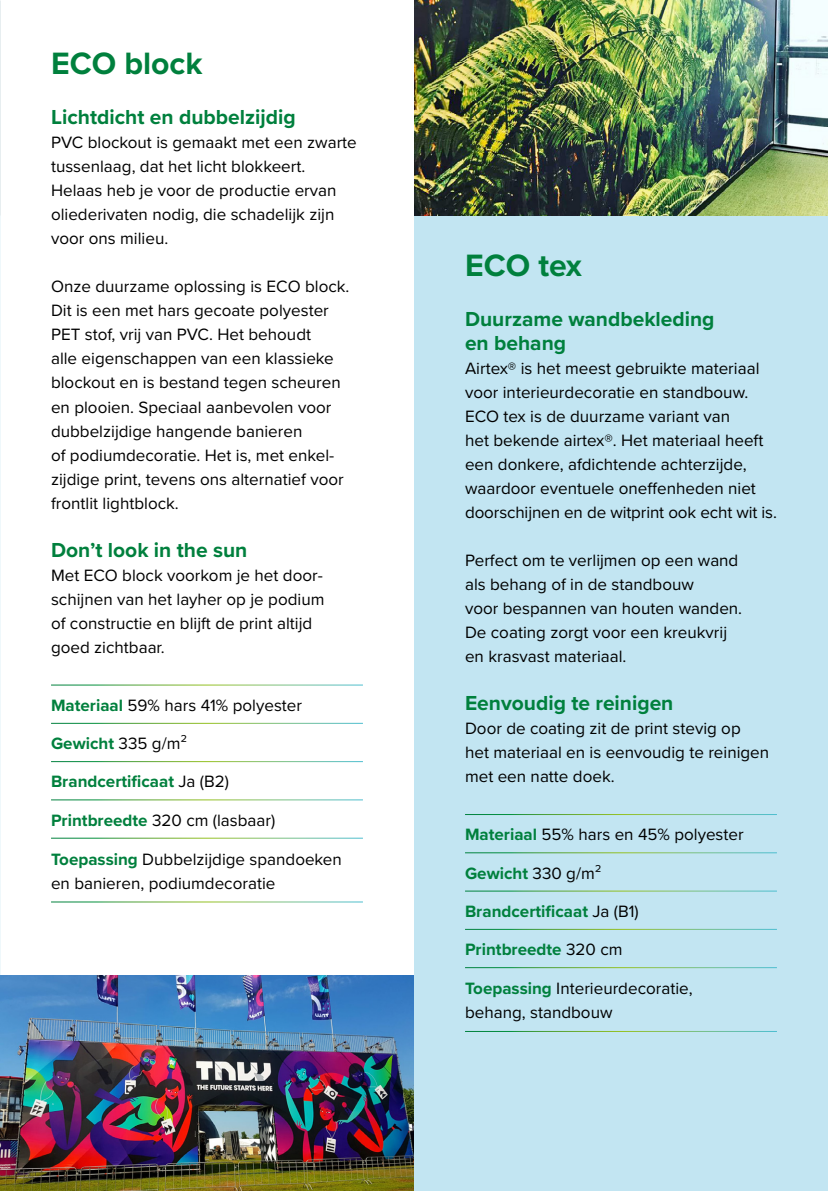
<style>
.page{position:relative;width:828px;height:1191px;background:#fff}
.page>*{position:absolute;margin:0;border:0;box-sizing:border-box;transform-origin:0 0}
.t1{font:700 32px "Proxima Nova";color:#00803d}
.t2{font:700 21px/24px "Proxima Nova";color:#00803d}
.t3{font:17px/24px "Proxima Nova";color:#000}
.t4{font:700 17px "Proxima Nova";color:#00803d}
.s1{font-weight:700;color:#00803d}
.s2{font-weight:400;color:#000}
</style>
<div class="page">
<div style="left:414px;top:0;width:414px;height:1191px;background:#c2e5f2"></div>
<img style="left:0;top:975px;width:414px;height:216px">
<img style="left:0;top:0;width:1px;height:215px">
<img style="left:414px;top:0;width:414px;height:215px">
<hr style="left:465px;top:814px;width:312px;height:1px;background:#fff">
<hr style="left:465px;top:852px;width:312px;height:1px;background:#fff">
<hr style="left:465px;top:890px;width:312px;height:1px;background:#fff">
<hr style="left:465px;top:929px;width:312px;height:1px;background:#fff">
<hr style="left:465px;top:967px;width:312px;height:1px;background:#fff">
<hr style="left:465px;top:1031px;width:312px;height:1px;background:#fff">
<hr style="left:827px;top:975px;width:1px;height:216px;background:#d0d0d0">
<h1 class="t1" style="left:51px;top:40px;width:153px">ECO block</h1>
<p class="t2" style="left:51px;top:105px;width:246px">Lichtdicht en dubbelzijdig</p>
<p class="t3" style="left:51px;top:130px;width:307px">PVC blockout is gemaakt met een zwarte tussenlaag, dat het licht blokkeert.<br>Helaas heb je voor de productie ervan oliederivaten nodig, die schadelijk zijn voor ons milieu.</p>
<p class="t3" style="left:51px;top:274px;width:300px">Onze duurzame oplossing is ECO block.<br>Dit is een met hars gecoate polyester PET stof, vrij van PVC. Het behoudt<br>alle eigenschappen van een klassieke blockout en is bestand tegen scheuren en plooien. Speciaal aanbevolen voor dubbelzijdige hangende banieren<br>of podiumdecoratie. Het is, met enkel&shy;zijdige print, tevens ons alternatief voor frontlit lightblock.</p>
<p class="t2" style="left:51px;top:537px;width:198px">Don’t look in the sun</p>
<p class="t3" style="left:51px;top:562px;width:275px">Met ECO block voorkom je het door&shy;schijnen van het layher op je podium of constructie en blijft de print altijd goed zichtbaar.</p>
<p class="t3" style="left:51px;top:692px;width:252px"><span class="s1">Materiaal</span> 59% hars 41% polyester</p>
<p class="t4" style="left:51px;top:731px;width:137px">Gewicht <span class="s2">335 g/m²</span></p>
<p class="t4" style="left:51px;top:769px;width:179px">Brandcertificaat <span class="s2">Ja (B2)</span></p>
<p class="t3" style="left:51px;top:807px;width:226px"><span class="s1">Printbreedte</span> 320 cm (lasbaar)</p>
<p class="t3" style="left:51px;top:846px;width:292px"><span class="s1">Toepassing</span> Dubbelzijdige spandoeken en banieren, podiumdecoratie</p>
<h1 class="t1" style="left:465px;top:241px;width:118px">ECO tex</h1>
<p class="t2" style="left:465px;top:306px;width:251px">Duurzame wandbekleding en behang</p>
<p class="t3" style="left:465px;top:355px;width:313px">Airtex® is het meest gebruikte materiaal voor interieurdecoratie en standbouw.<br>ECO tex is de duurzame variant van<br>het bekende airtex®. Het materiaal heeft een donkere, afdichtende achterzijde, waardoor eventuele oneffenheden niet doorschijnen en de witprint ook echt wit is.</p>
<p class="t3" style="left:465px;top:547px;width:279px">Perfect om te verlijmen op een wand als behang of in de standbouw<br>voor bespannen van houten wanden.<br>De coating zorgt voor een kreukvrij en krasvast materiaal.</p>
<p class="t2" style="left:465px;top:690px;width:210px">Eenvoudig te reinigen</p>
<p class="t3" style="left:465px;top:715px;width:306px">Door de coating zit de print stevig op<br>het materiaal en is eenvoudig te reinigen met een natte doek.</p>
<p class="t3" style="left:465px;top:822px;width:280px"><span class="s1">Materiaal</span> 55% hars en 45% polyester</p>
<p class="t4" style="left:465px;top:860px;width:138px">Gewicht <span class="s2">330 g/m²</span></p>
<p class="t4" style="left:465px;top:898px;width:175px">Brandcertificaat <span class="s2">Ja (B1)</span></p>
<p class="t4" style="left:465px;top:937px;width:159px">Printbreedte <span class="s2">320 cm</span></p>
<p class="t3" style="left:465px;top:976px;width:229px"><span class="s1">Toepassing</span> Interieurdecoratie, behang, standbouw</p>
</div>
